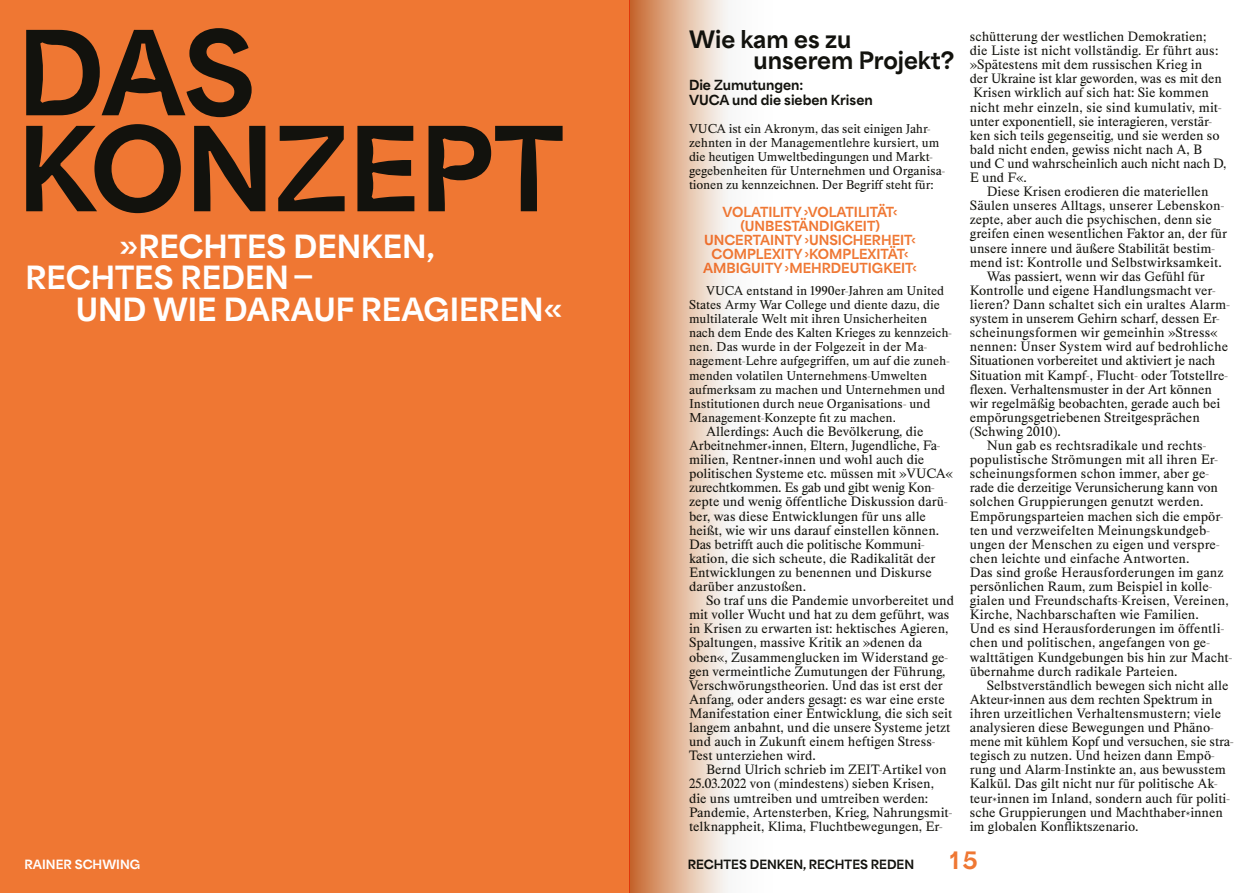
<style>
.page{position:relative;width:1259px;height:893px;background:#fff}
.page>*{position:absolute;margin:0;border:0;box-sizing:border-box;transform-origin:0 0}
.t1{font:900 109.5px/96px "Area Inktrap";color:#12120d}
.t2{font:900 30px/31.5px "Area Inktrap";color:#fff}
.t3{font:900 22.5px/21.1px "Area Inktrap";color:#12120d}
.t4{font:900 22.5px "Area Inktrap";color:#ef7733}
.t5{font:900 13.05px/14.1px "Area Inktrap";color:#ef7733;text-align:center}
.t6{font:900 13.05px/14.1px "Area Inktrap";color:#12120d}
.t7{font:12.6px/14.1px "Happy Timesatthe IKOB New Game Plus Edition";color:#12120d}
.t8{font:12px/14.1px "Happy Timesatthe IKOB New Game Plus Edition";color:#12120d}
.t9{font:900 12px "Area Inktrap";color:#12120d}
.t10{font:900 12px "Area Inktrap";color:#fff}
</style>
<div class="page">
<div style="left:629px;top:0;width:144px;height:893px;background:#fbfbfb"></div>
<div style="left:0;top:0;width:629px;height:893px;background:#ef7733"></div>
<div style="left:629px;top:0;width:100px;height:893px;background:linear-gradient(to right,#c8672d,#fafefd)"></div>
<h1 class="t1" style="left:17px;top:14px;width:548px">DAS<br>KONZEPT</h1>
<h2 class="t2" style="left:26px;top:228px;width:410px;text-indent:93px">»RECHTES DENKEN,<br>RECHTES REDEN —</h2>
<h2 class="t2" style="left:76px;top:291px;width:489px">UND WIE DARAUF REAGIEREN«</h2>
<h3 class="t3" style="left:753px;top:27px;width:202px;text-indent:-65px">Wie kam es zu unserem Projekt?</h3>
<p class="t6" style="left:689px;top:77px;width:185px">Die Zumutungen:<br>VUCA und die sieben Krisen</p>
<p class="t8" style="left:689px;top:121px;width:257px">VUCA ist ein Akronym, das seit einigen Jahr&shy;zehnten in der Managementlehre kursiert, um die heutigen Umweltbedingungen und Markt&shy;gegebenheiten für Unternehmen und Organisa&shy;tionen zu kennzeichnen. Der Begriff steht für:</p>
<p class="t5" style="left:703px;top:203px;width:216px">VOLATILITY ›VOLATILITÄT‹ (UNBESTÄNDIGKEIT)<br>UNCERTAINTY ›UNSICHERHEIT‹<br>COMPLEXITY ›KOMPLEXITÄT‹<br>AMBIGUITY ›MEHRDEUTIGKEIT‹</p>
<p class="t8" style="left:689px;top:283px;width:264px;text-indent:17px">VUCA entstand in 1990er-Jahren am United States Army War College und diente dazu, die multilaterale Welt mit ihren Unsicherheiten nach dem Ende des Kalten Krieges zu kennzeich&shy;nen. Das wurde in der Folgezeit in der Ma&shy;nagement-Lehre aufgegriffen, um auf die zuneh&shy;menden volatilen Unternehmens-Umwelten aufmerksam zu machen und Unternehmen und Institutionen durch neue Organisations- und Management-Konzepte fit zu machen.</p>
<p class="t7" style="left:689px;top:424px;width:265px;text-indent:17px">Allerdings: Auch die Bevölkerung, die Arbeitnehmer*innen, Eltern, Jugendliche, Fa&shy;milien, Rentner*innen und wohl auch die politischen Systeme etc. müssen mit »VUCA« zurechtkommen. Es gab und gibt wenig Kon&shy;zepte und wenig öffentliche Diskussion darü&shy;ber, was diese Entwicklungen für uns alle heißt, wie wir uns darauf einstellen können.<br>Das betrifft auch die politische Kommuni&shy;kation, die sich scheute, die Radikalität der Entwicklungen zu benennen und Diskurse darüber anzustoßen.</p>
<p class="t7" style="left:689px;top:593px;width:266px;text-indent:17px">So traf uns die Pandemie unvorbereitet und mit voller Wucht und hat zu dem geführt, was in Krisen zu erwarten ist: hektisches Agieren, Spaltungen, massive Kritik an »denen da oben«, Zusammenglucken im Widerstand ge&shy;gen vermeintliche Zumutungen der Führung, Verschwörungstheorien. Und das ist erst der Anfang, oder anders gesagt: es war eine erste Manifestation einer Entwicklung, die sich seit langem anbahnt, und die unsere Systeme jetzt und auch in Zukunft einem heftigen Stress-Test unterziehen wird.</p>
<p class="t7" style="left:689px;top:763px;width:264px;text-indent:17px">Bernd Ulrich schrieb im ZEIT-Artikel von 25.03.2022 von (mindestens) sieben Krisen, die uns umtreiben und umtreiben werden:<br>Pandemie, Artensterben, Krieg, Nahrungsmit&shy;telknappheit, Klima, Fluchtbewegungen, Er-</p>
<p class="t7" style="left:969px;top:29px;width:258px">schütterung der westlichen Demokratien; die Liste ist nicht vollständig. Er führt aus: »Spätestens mit dem russischen Krieg in<br>der Ukraine ist klar geworden, was es mit den Krisen wirklich auf sich hat: Sie kommen nicht mehr einzeln, sie sind kumulativ, mit&shy;unter exponentiell, sie interagieren, verstär&shy;ken sich teils gegenseitig, und sie werden so bald nicht enden, gewiss nicht nach A, B und C und wahrscheinlich auch nicht nach D, E und F«.</p>
<p class="t7" style="left:986px;top:184px;width:223px">Diese Krisen erodieren die materiellen</p>
<p class="t7" style="left:969px;top:199px;width:256px">Säulen unseres Alltags, unserer Lebenskon-</p>
<p class="t7" style="left:969px;top:213px;width:243px">zepte, aber auch die psychischen, denn sie</p>
<p class="t7" style="left:969px;top:227px;width:259px">greifen einen wesentlichen Faktor an, der für</p>
<p class="t7" style="left:969px;top:241px;width:247px">unsere innere und äußere Stabilität bestim-</p>
<p class="t7" style="left:969px;top:255px;width:253px">mend ist: Kontrolle und Selbstwirksamkeit.</p>
<p class="t7" style="left:986px;top:269px;width:219px">Was passiert, wenn wir das Gefühl für</p>
<p class="t7" style="left:969px;top:283px;width:247px">Kontrolle und eigene Handlungsmacht ver-</p>
<p class="t7" style="left:969px;top:297px;width:261px">lieren? Dann schaltet sich ein uraltes Alarm-</p>
<p class="t7" style="left:969px;top:311px;width:251px">system in unserem Gehirn scharf, dessen Er-</p>
<p class="t7" style="left:969px;top:325px;width:249px">scheinungsformen wir gemeinhin »Stress«</p>
<p class="t7" style="left:969px;top:340px;width:260px">nennen: Unser System wird auf bedrohliche</p>
<p class="t7" style="left:969px;top:354px;width:247px">Situationen vorbereitet und aktiviert je nach</p>
<p class="t7" style="left:969px;top:368px;width:259px">Situation mit Kampf-, Flucht- oder Totstellre-</p>
<p class="t7" style="left:969px;top:382px;width:244px">flexen. Verhaltensmuster in der Art können</p>
<p class="t7" style="left:969px;top:396px;width:252px">wir regelmäßig beobachten, gerade auch bei</p>
<p class="t7" style="left:969px;top:410px;width:231px">empörungsgetriebenen Streitgesprächen</p>
<p class="t7" style="left:969px;top:424px;width:93px">(Schwing 2010).</p>
<p class="t7" style="left:986px;top:438px;width:221px">Nun gab es rechtsradikale und rechts-</p>
<p class="t7" style="left:969px;top:452px;width:250px">populistische Strömungen mit all ihren Er-</p>
<p class="t7" style="left:969px;top:466px;width:241px">scheinungsformen schon immer, aber ge-</p>
<p class="t7" style="left:969px;top:481px;width:250px">rade die derzeitige Verunsicherung kann von</p>
<p class="t7" style="left:969px;top:495px;width:235px">solchen Gruppierungen genutzt werden.</p>
<p class="t7" style="left:969px;top:509px;width:255px">Empörungsparteien machen sich die empör-</p>
<p class="t7" style="left:969px;top:523px;width:242px">ten und verzweifelten Meinungskundgeb-</p>
<p class="t7" style="left:969px;top:537px;width:251px">ungen der Menschen zu eigen und verspre-</p>
<p class="t7" style="left:969px;top:551px;width:221px">chen leichte und einfache Antworten.</p>
<p class="t7" style="left:969px;top:565px;width:255px">Das sind große Herausforderungen im ganz</p>
<p class="t7" style="left:969px;top:579px;width:244px">persönlichen Raum, zum Beispiel in kolle-</p>
<p class="t7" style="left:969px;top:593px;width:260px">gialen und Freundschafts-Kreisen, Vereinen,</p>
<p class="t7" style="left:969px;top:607px;width:231px">Kirche, Nachbarschaften wie Familien.</p>
<p class="t7" style="left:969px;top:622px;width:256px">Und es sind Herausforderungen im öffentli-</p>
<p class="t7" style="left:969px;top:636px;width:242px">chen und politischen, angefangen von ge-</p>
<p class="t7" style="left:969px;top:650px;width:264px">walttätigen Kundgebungen bis hin zur Macht-</p>
<p class="t7" style="left:969px;top:664px;width:209px">übernahme durch radikale Parteien.</p>
<p class="t7" style="left:986px;top:678px;width:243px">Selbstverständlich bewegen sich nicht alle</p>
<p class="t7" style="left:969px;top:692px;width:244px">Akteur*innen aus dem rechten Spektrum in</p>
<p class="t7" style="left:969px;top:706px;width:253px">ihren urzeitlichen Verhaltensmustern; viele</p>
<p class="t7" style="left:969px;top:720px;width:245px">analysieren diese Bewegungen und Phäno-</p>
<p class="t7" style="left:969px;top:734px;width:265px">mene mit kühlem Kopf und versuchen, sie stra-</p>
<p class="t7" style="left:969px;top:748px;width:246px">tegisch zu nutzen. Und heizen dann Empö-</p>
<p class="t7" style="left:969px;top:763px;width:258px">rung und Alarm-Instinkte an, aus bewusstem</p>
<p class="t7" style="left:969px;top:777px;width:249px">Kalkül. Das gilt nicht nur für politische Ak-</p>
<p class="t7" style="left:969px;top:791px;width:261px">teur*innen im Inland, sondern auch für politi-</p>
<p class="t7" style="left:969px;top:805px;width:255px">sche Gruppierungen und Machthaber*innen</p>
<p class="t7" style="left:969px;top:819px;width:170px">im globalen Konfliktszenario.</p>
<p class="t10" style="left:25px;top:853px;width:117px">RAINER SCHWING</p>
<p class="t9" style="left:688px;top:853px;width:228px">RECHTES DENKEN, RECHTES REDEN</p>
<h3 class="t4" style="left:947px;top:839px;width:32px">15</h3>
</div>
